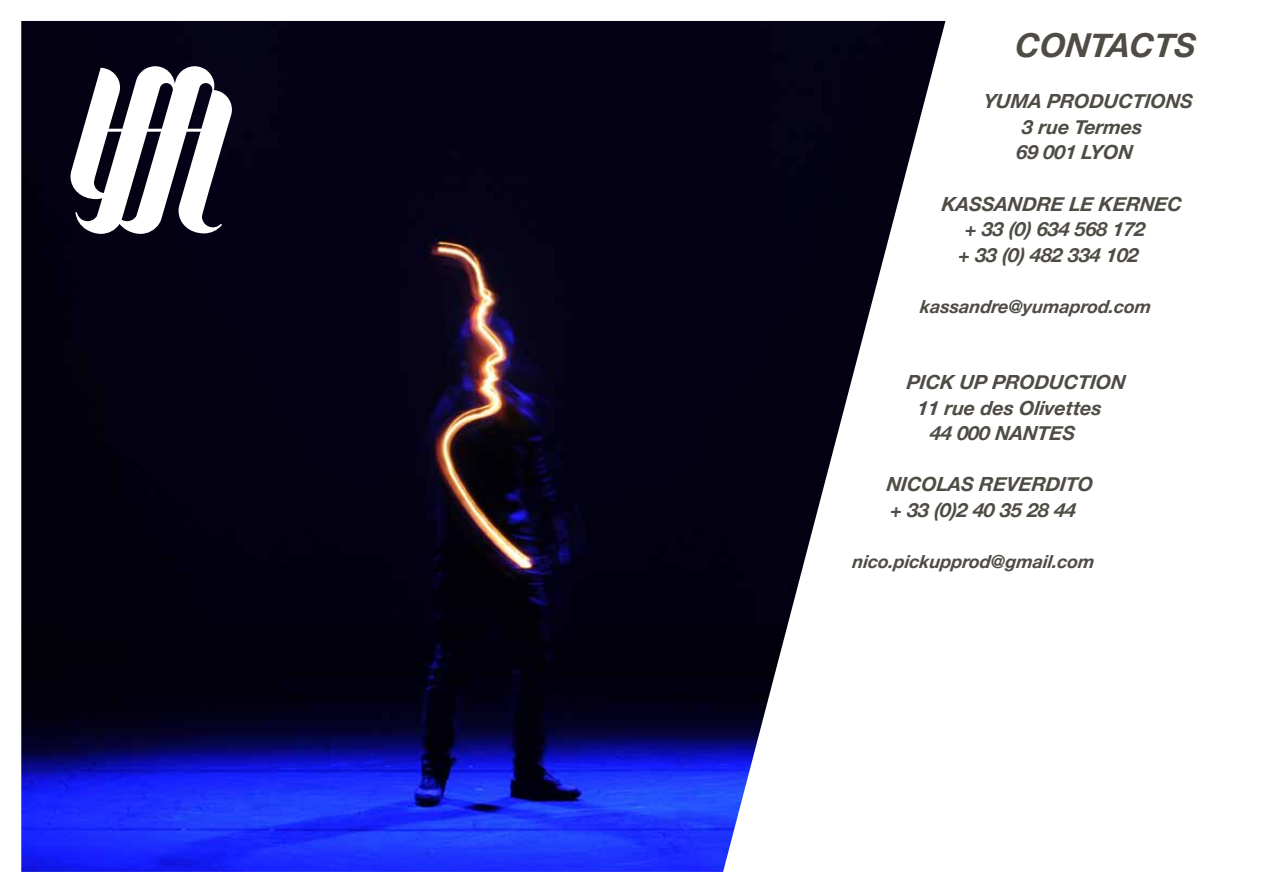
<style>
.page{position:relative;width:1263px;height:893px;background:#fff}
.page>*{position:absolute;margin:0;border:0;box-sizing:border-box;transform-origin:0 0}
.t1{font:italic 700 33px "Helvetica Neue";color:#4f4c45}
.t2{font:italic 700 19.5px/25.5px "Helvetica Neue";color:#4f4c45}
.t3{font:italic 700 18px "Helvetica Neue";color:#4f4c45}
</style>
<div class="page">
<img style="left:21px;top:21px;width:924px;height:851px">
<svg style="left:71px;top:66px;width:161px;height:168px"></svg>
<h1 class="t1" style="left:1015px;top:25px;width:185px">CONTACTS</h1>
<p class="t2" style="left:1016px;top:88px;width:180px;text-indent:-33px">YUMA PRODUCTIONS<br>3 rue Termes<br>69 001 LYON</p>
<p class="t2" style="left:941px;top:190px;width:244px">KASSANDRE LE KERNEC</p>
<p class="t2" style="left:965px;top:216px;width:182px">+ 33 (0) 634 568 172</p>
<p class="t2" style="left:958px;top:241px;width:182px">+ 33 (0) 482 334 102</p>
<p class="t3" style="left:920px;top:295px;width:233px">kassandre@yumaprod.com</p>
<p class="t2" style="left:907px;top:369px;width:222px">PICK UP PRODUCTION</p>
<p class="t2" style="left:917px;top:395px;width:188px">11 rue des Olivettes</p>
<p class="t2" style="left:930px;top:420px;width:148px">44 000 NANTES</p>
<p class="t2" style="left:886px;top:471px;width:210px">NICOLAS REVERDITO + 33 (0)2 40 35 28 44</p>
<p class="t3" style="left:852px;top:550px;width:243px">nico.pickupprod@gmail.com</p>
</div>
